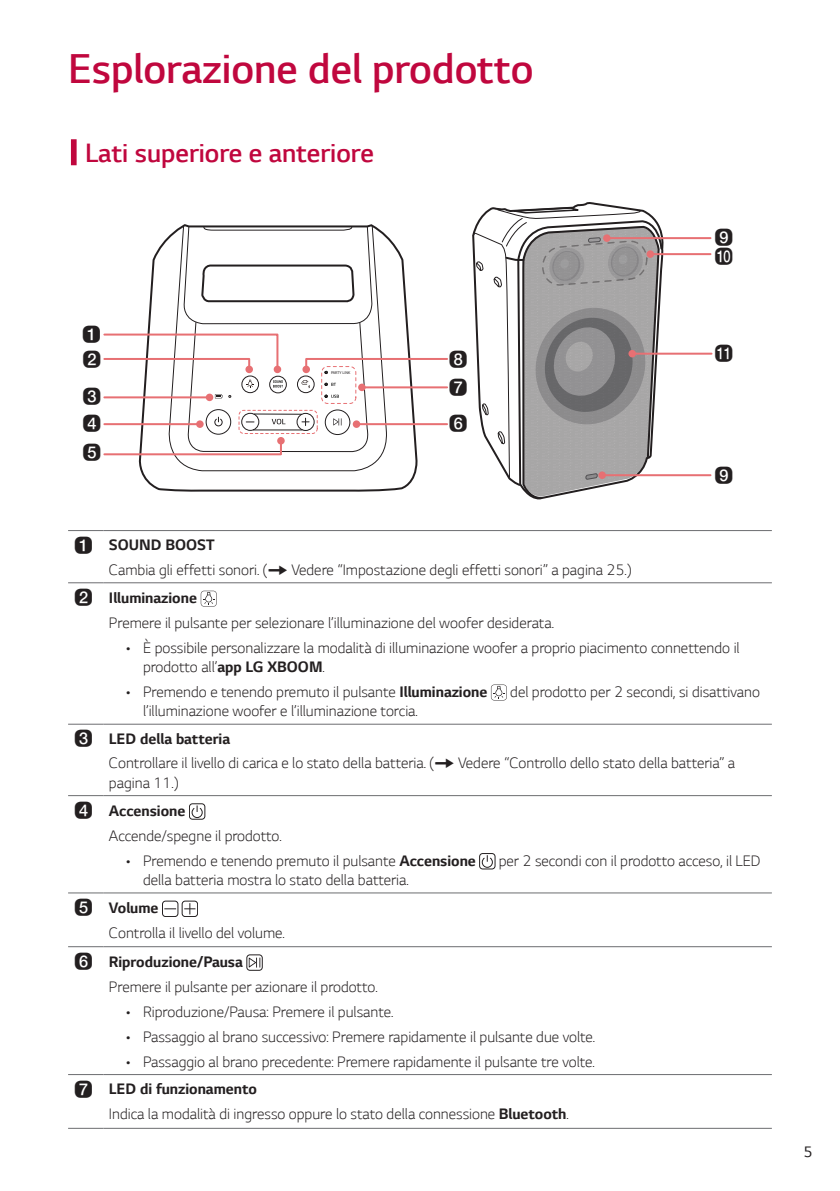
<style>
.page{position:relative;width:840px;height:1191px;background:#fff}
.page>*{position:absolute;margin:0;border:0;box-sizing:border-box;transform-origin:0 0}
.t1{font:300 44px "LG Smart";color:#c0073e}
.t2{font:300 28px "LG Smart";color:#c0073e}
.t3{font:300 16px/24.8px "LG Smart";color:#231f20}
.t4{font:16px/24.8px "UPSYS Rounded Box Number";color:#231f20}
.t5{font:16px "LG Smart";color:#231f20}
.t6{font:500 4px "Helvetica 65";color:#231f20}
.s1{font-family:"UPSYS Rounded Box Number";font-weight:400}
.s2{font-weight:700}
.s3{font-family:"UPSYS Font 2013 Basic";font-weight:400}
</style>
<div class="page">
<div style="left:71px;top:139px;width:6px;height:26px;background:#c0073e"></div>
<svg style="left:139px;top:463px;width:279px;height:29px"></svg>
<svg style="left:167px;top:463px;width:220px;height:9px"></svg>
<svg style="left:103px;top:224px;width:345px;height:239px"></svg>
<svg style="left:472px;top:206px;width:191px;height:294px"></svg>
<hr style="left:606px;top:237px;width:104px;height:2px;background:#e77073">
<div style="left:602px;top:234px;width:8px;height:8px;background:#e77073;border-radius:50%"></div>
<hr style="left:601px;top:474px;width:109px;height:2px;background:#e77073">
<div style="left:598px;top:471px;width:7px;height:8px;background:#e77073;border-radius:50%"></div>
<hr style="left:631px;top:353px;width:80px;height:2px;background:#e77073">
<div style="left:628px;top:350px;width:7px;height:7px;background:#e77073;border-radius:50%"></div>
<hr style="left:649px;top:253px;width:61px;height:2px;background:#e77073">
<div style="left:646px;top:250px;width:7px;height:8px;background:#e77073;border-radius:50%"></div>
<hr style="left:68px;top:795px;width:35px;height:1px;background:#6c6d70">
<hr style="left:103px;top:530px;width:668px;height:1px;background:#6c6d70">
<hr style="left:103px;top:582px;width:668px;height:1px;background:#6c6d70">
<hr style="left:103px;top:724px;width:668px;height:1px;background:#6c6d70">
<hr style="left:68px;top:530px;width:35px;height:1px;background:#6c6d70">
<hr style="left:103px;top:795px;width:668px;height:1px;background:#6c6d70">
<hr style="left:68px;top:892px;width:35px;height:1px;background:#6c6d70">
<hr style="left:103px;top:892px;width:668px;height:1px;background:#6c6d70">
<hr style="left:103px;top:946px;width:668px;height:1px;background:#6c6d70">
<hr style="left:103px;top:1074px;width:668px;height:1px;background:#6c6d70">
<hr style="left:103px;top:1128px;width:668px;height:1px;background:#6c6d70">
<hr style="left:68px;top:582px;width:35px;height:1px;background:#6c6d70">
<hr style="left:68px;top:724px;width:35px;height:1px;background:#6c6d70">
<hr style="left:68px;top:946px;width:35px;height:1px;background:#6c6d70">
<hr style="left:68px;top:1074px;width:35px;height:1px;background:#6c6d70">
<hr style="left:68px;top:1128px;width:35px;height:1px;background:#6c6d70">
<svg style="left:201px;top:591px;width:15px;height:15px"></svg>
<svg style="left:490px;top:684px;width:16px;height:16px"></svg>
<div style="left:189px;top:803px;width:16px;height:16px;border:1px solid #231f20;border-radius:3px"></div>
<svg style="left:191px;top:805px;width:12px;height:13px"></svg>
<div style="left:479px;top:853px;width:16px;height:16px;border:1px solid #231f20;border-radius:3px"></div>
<svg style="left:481px;top:855px;width:12px;height:13px"></svg>
<div style="left:162px;top:901px;width:16px;height:15px;border:1px solid #231f20;border-radius:3px"></div>
<svg style="left:164px;top:908px;width:12px;height:1px"></svg>
<div style="left:182px;top:901px;width:16px;height:15px;border:1px solid #231f20;border-radius:3px"></div>
<svg style="left:184px;top:903px;width:11px;height:11px"></svg>
<div style="left:246px;top:954px;width:16px;height:16px;border:1px solid #231f20;border-radius:3px"></div>
<svg style="left:248px;top:957px;width:12px;height:10px"></svg>
<h1 class="t1" style="left:68px;top:42px;width:466px">Esplorazione del prodotto</h1>
<h2 class="t2" style="left:85px;top:136px;width:290px">Lati superiore e anteriore</h2>
<p class="t4" style="left:82px;top:322px;width:21px">A<br>B</p>
<p class="t4" style="left:82px;top:384px;width:21px;line-height:26.6px">C<br>D</p>
<p class="t4" style="left:82px;top:441px;width:21px">E</p>
<p class="t6" style="left:331px;top:370px;width:21px">PARTY LINK</p>
<p class="t4" style="left:448px;top:347px;width:21px">H</p>
<p class="t4" style="left:448px;top:375px;width:21px">G</p>
<p class="t4" style="left:448px;top:411px;width:21px">F</p>
<p class="t4" style="left:713px;top:229px;width:21px;line-height:18.6px">I<br>J</p>
<p class="t4" style="left:713px;top:341px;width:21px">K</p>
<p class="t4" style="left:713px;top:464px;width:21px">I</p>
<p class="t3" style="left:109px;top:532px;width:524px;text-indent:-35px"><span class="s1">A</span> <span class="s2">SOUND BOOST<br></span>Cambia gli effetti sonori. (<span class="s3">[</span> Vedere “Impostazione degli effetti sonori” a pagina 25.)</p>
<p class="t3" style="left:109px;top:585px;width:446px;text-indent:-35px"><span class="s1">B</span> <span class="s2">Illuminazione<br></span>Premere il pulsante per selezionare l’illuminazione del woofer desiderata.</p>
<p class="t3" style="left:143px;top:638px;width:598px;line-height:19.2px;text-indent:-17px">• È possibile personalizzare la modalità di illuminazione woofer a proprio piacimento connettendo il prodotto all’<span class="s2">app LG XBOOM</span>.</p>
<p class="t3" style="left:126px;top:679px;width:363px">• Premendo e tenendo premuto il pulsante <span class="s2">Illuminazione</span></p>
<p class="t3" style="left:510px;top:679px;width:251px">del prodotto per 2 secondi, si disattivano</p>
<p class="t3" style="left:74px;top:697px;width:345px;line-height:27.4px;text-indent:69px">l’illuminazione woofer e l’illuminazione torcia.<br><span class="s1">C</span> <span class="s2">LED della batteria</span></p>
<p class="t3" style="left:109px;top:753px;width:627px;line-height:19.2px">Controllare il livello di carica e lo stato della batteria. (<span class="s3">[</span> Vedere “Controllo dello stato della batteria” a pagina 11.)</p>
<p class="t3" style="left:109px;top:798px;width:174px;text-indent:-35px"><span class="s1">D</span> <span class="s2">Accensione<br></span>Accende/spegne il prodotto.</p>
<p class="t3" style="left:126px;top:848px;width:351px">• Premendo e tenendo premuto il pulsante <span class="s2">Accensione</span></p>
<p class="t3" style="left:498px;top:848px;width:263px">per 2 secondi con il prodotto acceso, il LED</p>
<p class="t3" style="left:74px;top:865px;width:336px;line-height:28.4px;text-indent:69px">della batteria mostra lo stato della batteria.<br><span class="s1">E</span> <span class="s2">Volume</span></p>
<p class="t3" style="left:74px;top:918px;width:212px;line-height:28.8px;text-indent:35px">Controlla il livello del volume.<br><span class="s1">F</span> <span class="s2">Riproduzione/Pausa</span></p>
<p class="t3" style="left:109px;top:974px;width:270px">Premere il pulsante per azionare il prodotto.</p>
<p class="t3" style="left:126px;top:999px;width:269px">• Riproduzione/Pausa: Premere il pulsante.</p>
<p class="t3" style="left:126px;top:1024px;width:470px">• Passaggio al brano successivo: Premere rapidamente il pulsante due volte.</p>
<p class="t3" style="left:74px;top:1047px;width:522px;line-height:27.4px;text-indent:52px">• Passaggio al brano precedente: Premere rapidamente il pulsante tre volte.<br><span class="s1">G</span> <span class="s2">LED di funzionamento</span></p>
<p class="t3" style="left:109px;top:1101px;width:461px">Indica la modalità di ingresso oppure lo stato della connessione <span class="s2">Bluetooth</span>.</p>
<p class="t5" style="left:803px;top:1142px;width:11px">5</p>
</div>
